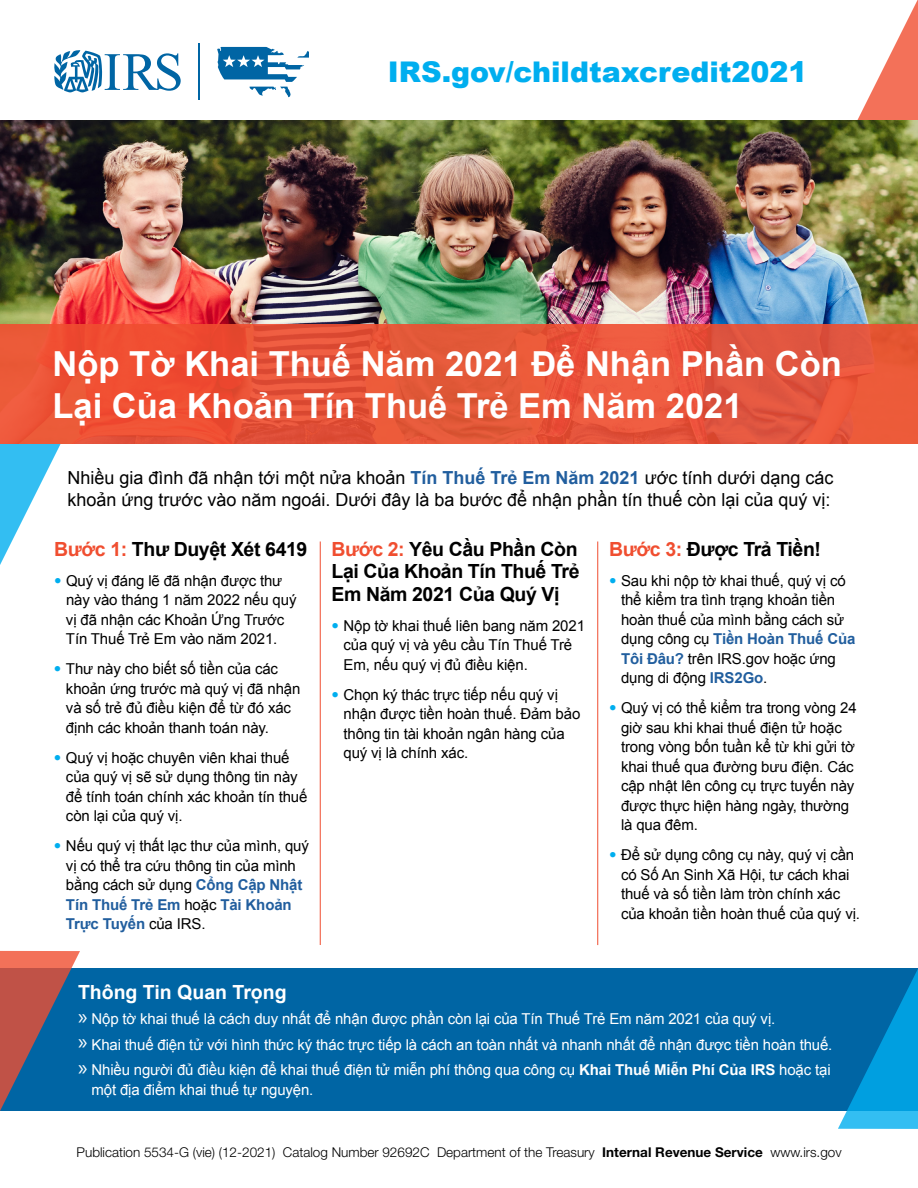
<style>
.page{position:relative;width:918px;height:1188px;background:#fff}
.page>*{position:absolute;margin:0;border:0;box-sizing:border-box;transform-origin:0 0}
.t1{font:700 34.5px/42px "Arial";color:#fff}
.t2{font:900 28.5px "Arial";color:#00aeef}
.t3{font:700 19.5px/22.5px "Arial";letter-spacing:-.02em;color:#000;text-align:justify}
.t4{font:700 19.5px "Arial";color:#fff}
.t5{font:18px/22.5px "Arial";color:#000}
.t6{font:15px/19.5px "Arial";letter-spacing:-.01em;color:#000}
.t7{font:15px/19.5px "Arial";letter-spacing:-.01em;color:#fff}
.t8{font:300 13.5px "Helvetica Neue LT Std";color:#000}
.s1{font-weight:700;color:#215e9e}
.s2{color:#f04e30}
.s3{font-family:"Helvetica Neue LT Std";font-weight:700;color:#00aeef}
.s4{font-family:"Myriad Pro";font-size:22.5px}
.s5{font-weight:700}
</style>
<div class="page">
<hr style="left:320px;top:542px;width:1px;height:403px;background:#f04e30">
<hr style="left:597px;top:542px;width:1px;height:403px;background:#f04e30">
<hr style="left:199px;top:43px;width:1px;height:56px;background:#0065a4">
<svg style="left:54px;top:50px;width:127px;height:42px"></svg>
<svg style="left:217px;top:47px;width:92px;height:50px"></svg>
<svg style="left:857px;top:0;width:61px;height:120px"></svg>
<svg style="left:0;top:444px;width:61px;height:121px"></svg>
<img style="left:0;top:120px;width:918px;height:205px">
<svg style="left:0;top:325px;width:918px;height:119px;background:#e75438"></svg>
<div style="left:0;top:969px;width:918px;height:142px;background:#0065a4"></div>
<svg style="left:0;top:951px;width:80px;height:160px"></svg>
<svg style="left:838px;top:968px;width:80px;height:161px"></svg>
<h2 class="t2" style="left:388px;top:51px;width:421px">IRS.gov/childtaxcredit2021</h2>
<h1 class="t1" style="left:52px;top:344px;width:791px">Nộp Tờ Khai Thuế Năm 2021 Để Nhận Phần Còn<br>Lại Của Khoản Tín Thuế Trẻ Em Năm 2021</h1>
<p class="t5" style="left:67px;top:466px;width:767px">Nhiều gia đình đã nhận tới một nửa khoản <span class="s1">Tín Thuế Trẻ Em Năm 2021</span> ước tính dưới dạng các khoản ứng trước vào năm ngoái. Dưới đây là ba bước để nhận phần tín thuế còn lại của quý vị:</p>
<h2 class="t3" style="left:54px;top:538px;width:255px"><span class="s2">Bước 1:</span> Thư Duyệt Xét 6419</h2>
<p class="t6" style="left:66px;top:571px;width:232px;text-indent:-12px"><span class="s3">•</span> Quý vị đáng lẽ đã nhận được thư này vào tháng 1 năm 2022 nếu quý vị đã nhận các Khoản Ứng Trước<br>Tín Thuế Trẻ Em vào năm 2021.</p>
<p class="t6" style="left:66px;top:659px;width:236px;text-indent:-12px"><span class="s3">•</span> Thư này cho biết số tiền của các khoản ứng trước mà quý vị đã nhận và số trẻ đủ điều kiện để từ đó xác định các khoản thanh toán này.</p>
<p class="t6" style="left:66px;top:748px;width:243px;text-indent:-12px"><span class="s3">•</span> Quý vị hoặc chuyên viên khai thuế của quý vị sẽ sử dụng thông tin này để tính toán chính xác khoản tín thuế còn lại của quý vị.</p>
<p class="t6" style="left:66px;top:836px;width:244px;text-indent:-12px"><span class="s3">•</span> Nếu quý vị thất lạc thư của mình, quý vị có thể tra cứu thông tin của mình bằng cách sử dụng <span class="s1">Cổng Cập Nhật<br>Tín Thuế Trẻ Em</span> hoặc <span class="s1">Tài Khoản<br>Trực Tuyến</span> của IRS.</p>
<h2 class="t3" style="left:332px;top:538px;width:250px"><span class="s2">Bước 2:</span> Yêu Cầu Phần Còn Lại Của Khoản Tín Thuế Trẻ Em Năm 2021 Của Quý Vị</h2>
<p class="t6" style="left:343px;top:616px;width:243px;text-indent:-12px"><span class="s3">•</span> Nộp tờ khai thuế liên bang năm 2021 của quý vị và yêu cầu Tín Thuế Trẻ<br>Em, nếu quý vị đủ điều kiện.</p>
<p class="t6" style="left:343px;top:685px;width:238px;text-indent:-12px"><span class="s3">•</span> Chọn ký thác trực tiếp nếu quý vị nhận được tiền hoàn thuế. Đảm bảo thông tin tài khoản ngân hàng của quý vị là chính xác.</p>
<h2 class="t3" style="left:609px;top:538px;width:214px"><span class="s2">Bước 3:</span> Được Trả Tiền!</h2>
<p class="t6" style="left:621px;top:571px;width:236px;text-indent:-12px"><span class="s3">•</span> Sau khi nộp tờ khai thuế, quý vị có thể kiểm tra tình trạng khoản tiền hoàn thuế của mình bằng cách sử dụng công cụ <span class="s1">Tiền Hoàn Thuế Của<br>Tôi Đâu?</span> trên IRS.gov hoặc ứng dụng di động <span class="s1">IRS2Go</span>.</p>
<p class="t6" style="left:621px;top:698px;width:237px;text-indent:-12px"><span class="s3">•</span> Quý vị có thể kiểm tra trong vòng 24 giờ sau khi khai thuế điện tử hoặc trong vòng bốn tuần kể từ khi gửi tờ khai thuế qua đường bưu điện. Các cập nhật lên công cụ trực tuyến này được thực hiện hàng ngày, thường là qua đêm.</p>
<p class="t6" style="left:621px;top:845px;width:241px;text-indent:-12px"><span class="s3">•</span> Để sử dụng công cụ này, quý vị cần có Số An Sinh Xã Hội, tư cách khai thuế và số tiền làm tròn chính xác của khoản tiền hoàn thuế của quý vị.</p>
<p class="t4" style="left:78px;top:979px;width:210px">Thông Tin Quan Trọng</p>
<p class="t7" style="left:78px;top:1009px;width:699px"><span class="s4">»</span> Nộp tờ khai thuế là cách duy nhất để nhận được phần còn lại của Tín Thuế Trẻ Em năm 2021 của quý vị.</p>
<p class="t7" style="left:78px;top:1035px;width:756px"><span class="s4">»</span> Khai thuế điện tử với hình thức ký thác trực tiếp là cách an toàn nhất và nhanh nhất để nhận được tiền hoàn thuế.</p>
<p class="t7" style="left:91px;top:1060px;width:741px;text-indent:-13px"><span class="s4">»</span> Nhiều người đủ điều kiện để khai thuế điện tử miễn phí thông qua công cụ <span class="s5">Khai Thuế Miễn Phí Của IRS</span> hoặc tại một địa điểm khai thuế tự nguyện.</p>
<p class="t8" style="left:77px;top:1143px;width:354px">Publication 5534-G (vie) (12-2021) Catalog Number 92692C</p>
<p class="t8" style="left:437px;top:1143px;width:406px">Department of the Treasury <span class="s5">Internal Revenue Service</span> www.irs.gov</p>
</div>
